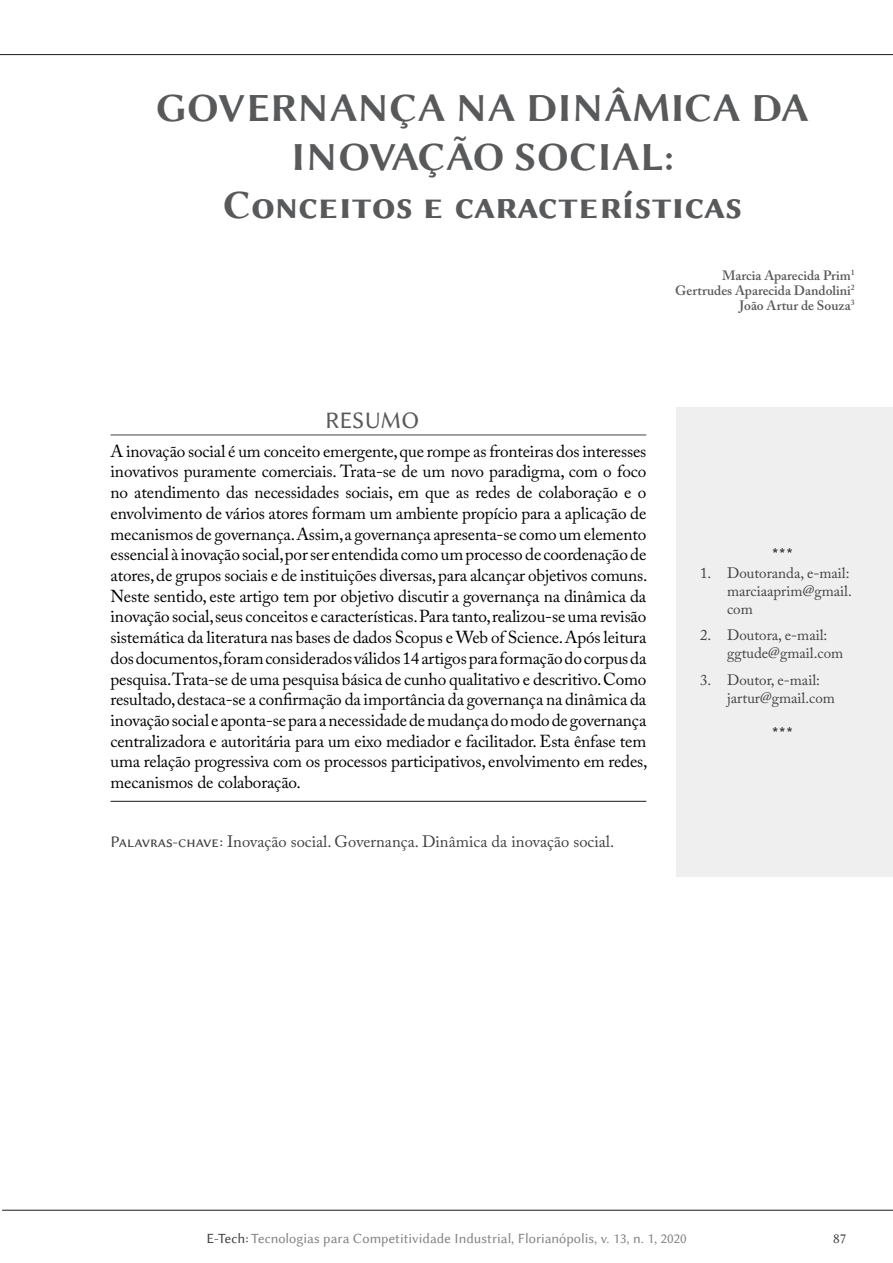
<style>
.page{position:relative;width:893px;height:1263px;background:#fff}
.page>*{position:absolute;margin:0;border:0;box-sizing:border-box;transform-origin:0 0}
.t1{font:40.5px/48.6px "Lin Biolinum B";color:#58595b;text-align:center}
.t2{font:24px "Lin Biolinum";color:#58595b}
.t3{font:17.25px/20.7px "Adobe Caslon Pro";letter-spacing:-.01em;color:#000;text-align:justify}
.t4{font:16.5px "Adobe Caslon Pro";color:#414042}
.t5{font:16.5px "Lin Biolinum";color:#000}
.t6{font:15px/18px "Adobe Caslon Pro";color:#414042}
.t7{font:14.25px "Lin Biolinum";color:#808285}
.t8{font:14.25px "Lin Biolinum";color:#414042}
.t9{font:600 13.5px/15px "Adobe Caslon Pro";color:#58595b;text-align:right}
.s1{font-family:"Lin Biolinum"}
.s2{color:#414042}
</style>
<div class="page">
<hr style="left:0;top:54px;width:893px;height:1px;background:#1a1a1a">
<hr style="left:2px;top:1210px;width:891px;height:1px;background:#1a1a1a">
<hr style="left:111px;top:434px;width:535px;height:1px;background:#58595b">
<hr style="left:111px;top:801px;width:535px;height:1px;background:#333">
<div style="left:676px;top:407px;width:217px;height:470px;background:#efeff0"></div>
<h1 class="t1" style="left:156px;top:82px;width:655px">GOVERNANÇA NA DINÂMICA DA<br>INOVAÇÃO SOCIAL:<br>Conceitos e características</h1>
<p class="t9" style="left:675px;top:268px;width:181px">Marcia Aparecida Prim<sup>1<br></sup>Gertrudes Aparecida Dandolini<sup>2<br></sup>João Artur de Souza<sup>3</sup></p>
<h2 class="t2" style="left:325px;top:406px;width:96px">RESUMO</h2>
<p class="t3" style="left:111px;top:440px;width:539px">A inovação social é um conceito emergente, que rompe as fronteiras dos interesses inovativos puramente comerciais. Trata-se de um novo paradigma, com o foco no atendimento das necessidades sociais, em que as redes de colaboração e o envolvimento de vários atores formam um ambiente propício para a aplicação de mecanismos de governança. Assim, a governança apresenta-se como um elemento essencial à inovação social, por ser entendida como um processo de coordenação de atores, de grupos sociais e de instituições diversas, para alcançar objetivos comuns.<br>Neste sentido, este artigo tem por objetivo discutir a governança na dinâmica da inovação social, seus conceitos e características. Para tanto, realizou-se uma revisão sistemática da literatura nas bases de dados Scopus e Web of Science. Após leitura dos documentos, foram considerados válidos 14 artigos para formação do corpus da pesquisa. Trata-se de uma pesquisa básica de cunho qualitativo e descritivo. Como resultado, destaca-se a confirmação da importância da governança na dinâmica da inovação social e aponta-se para a necessidade de mudança do modo de governança centralizadora e autoritária para um eixo mediador e facilitador. Esta ênfase tem uma relação progressiva com os processos participativos, envolvimento em redes, mecanismos de colaboração.</p>
<p class="t4" style="left:111px;top:831px;width:505px"><span class="s1">Palavras-chave:</span> Inovação social. Governança. Dinâmica da inovação social.</p>
<p class="t5" style="left:772px;top:545px;width:23px">***</p>
<p class="t6" style="left:727px;top:563px;width:126px;text-indent:-27px">1. Doutoranda, e-mail: marciaaprim@gmail. com</p>
<p class="t6" style="left:727px;top:626px;width:117px;text-indent:-27px">2. Doutora, e-mail: ggtude@gmail.com</p>
<p class="t6" style="left:727px;top:670px;width:109px;text-indent:-27px">3. Doutor, e-mail: jartur@gmail.com</p>
<p class="t5" style="left:772px;top:725px;width:23px">***</p>
<p class="t7" style="left:206px;top:1230px;width:482px"><span class="s2">E-Tech:</span> Tecnologias para Competitividade Industrial, Florianópolis, v. 13, n. 1, 2020</p>
<p class="t8" style="left:833px;top:1230px;width:15px">87</p>
</div>
